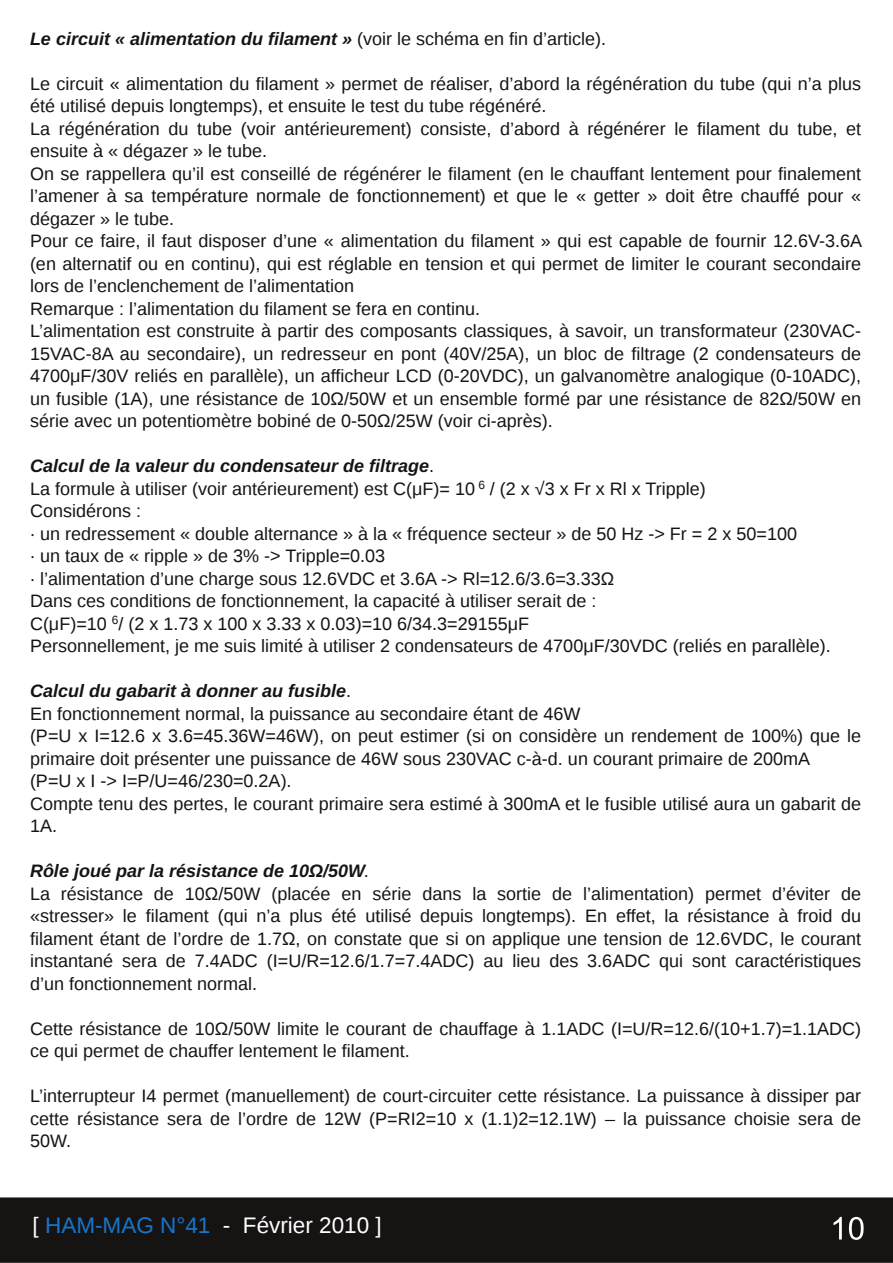
<style>
.page{position:relative;width:893px;height:1263px;background:#fff}
.page>*{position:absolute;margin:0;border:0;box-sizing:border-box;transform-origin:0 0}
.t1{font:22.5px "Liberation Sans";color:#fff}
.t2{font:18px/22.5px "Liberation Sans";color:#161413}
.t3{font:italic 700 18px "Liberation Sans";color:#161413}
.s1{font-weight:400;font-style:normal}
.s2{font-weight:700;font-style:italic}
.s3{color:#1775cd}
</style>
<div class="page">
<div style="left:0;top:1198px;width:892px;height:64px;background:#161413"></div>
<div style="left:0;top:1197px;width:893px;height:66px;border:2px solid #161413"></div>
<svg style="left:833px;top:1217px;width:9px;height:22px"></svg>
<svg style="left:849px;top:1217px;width:15px;height:23px"></svg>
<p class="t3" style="left:30px;top:28px;width:578px">Le circuit « alimentation du filament » <span class="s1">(voir le schéma en fin d’article).</span></p>
<p class="t2" style="left:30px;top:72px;width:834px">Le circuit « alimentation du filament » permet de réaliser, d’abord la régénération du tube (qui n’a plus été utilisé depuis longtemps), et ensuite le test du tube régénéré.<br>La régénération du tube (voir antérieurement) consiste, d’abord à régénérer le filament du tube, et ensuite à « dégazer » le tube.<br>On se rappellera qu’il est conseillé de régénérer le filament (en le chauffant lentement pour finalement l’amener à sa température normale de fonctionnement) et que le « getter » doit être chauffé pour « dégazer » le tube.<br>Pour ce faire, il faut disposer d’une « alimentation du filament » qui est capable de fournir 12.6V-3.6A (en alternatif ou en continu), qui est réglable en tension et qui permet de limiter le courant secondaire lors de l’enclenchement de l’alimentation<br>Remarque : l’alimentation du filament se fera en continu.<br>L’alimentation est construite à partir des composants classiques, à savoir, un transformateur (230VAC-15VAC-8A au secondaire), un redresseur en pont (40V/25A), un bloc de filtrage (2 condensateurs de 4700μF/30V reliés en parallèle), un afficheur LCD (0-20VDC), un galvanomètre analogique (0-10ADC), un fusible (1A), une résistance de 10Ω/50W et un ensemble formé par une résistance de 82Ω/50W en série avec un potentiomètre bobiné de 0-50Ω/25W (voir ci-après).</p>
<p class="t2" style="left:30px;top:455px;width:802px"><span class="s2">Calcul de la valeur du condensateur de filtrage</span>.<br>La formule à utiliser (voir antérieurement) est C(μF)= 10 <sup>6</sup> / (2 x √3 x Fr x Rl x Tripple)<br>Considérons :<br>∙ un redressement « double alternance » à la « fréquence secteur » de 50 Hz -&gt; Fr = 2 x 50=100<br>∙ un taux de « ripple » de 3% -&gt; Tripple=0.03<br>∙ l’alimentation d’une charge sous 12.6VDC et 3.6A -&gt; Rl=12.6/3.6=3.33Ω<br>Dans ces conditions de fonctionnement, la capacité à utiliser serait de :<br>C(μF)=10 <sup>6</sup>/ (2 x 1.73 x 100 x 3.33 x 0.03)=10 6/34.3=29155μF<br>Personnellement, je me suis limité à utiliser 2 condensateurs de 4700μF/30VDC (reliés en parallèle).</p>
<p class="t2" style="left:30px;top:680px;width:833px"><span class="s2">Calcul du gabarit à donner au fusible</span>.<br>En fonctionnement normal, la puissance au secondaire étant de 46W<br>(P=U x I=12.6 x 3.6=45.36W=46W), on peut estimer (si on considère un rendement de 100%) que le primaire doit présenter une puissance de 46W sous 230VAC c-à-d. un courant primaire de 200mA<br>(P=U x I -&gt; I=P/U=46/230=0.2A).<br>Compte tenu des pertes, le courant primaire sera estimé à 300mA et le fusible utilisé aura un gabarit de 1A.</p>
<p class="t2" style="left:30px;top:860px;width:833px"><span class="s2">Rôle joué par la résistance de 10Ω/50W</span>.<br>La résistance de 10Ω/50W (placée en série dans la sortie de l’alimentation) permet d’éviter de «stresser» le filament (qui n’a plus été utilisé depuis longtemps). En effet, la résistance à froid du filament étant de l’ordre de 1.7Ω, on constate que si on applique une tension de 12.6VDC, le courant instantané sera de 7.4ADC (I=U/R=12.6/1.7=7.4ADC) au lieu des 3.6ADC qui sont caractéristiques d’un fonctionnement normal.</p>
<p class="t2" style="left:30px;top:1017px;width:833px">Cette résistance de 10Ω/50W limite le courant de chauffage à 1.1ADC (I=U/R=12.6/(10+1.7)=1.1ADC) ce qui permet de chauffer lentement le filament.</p>
<p class="t2" style="left:30px;top:1085px;width:833px;text-align:justify">L’interrupteur I4 permet (manuellement) de court-circuiter cette résistance. La puissance à dissiper par cette résistance sera de l’ordre de 12W (P=RI2=10 x (1.1)2=12.1W) – la puissance choisie sera de 50W.</p>
<p class="t1" style="left:33px;top:1212px;width:351px">[ <span class="s3">HAM-MAG N°41</span> - Février 2010 ]</p>
</div>
